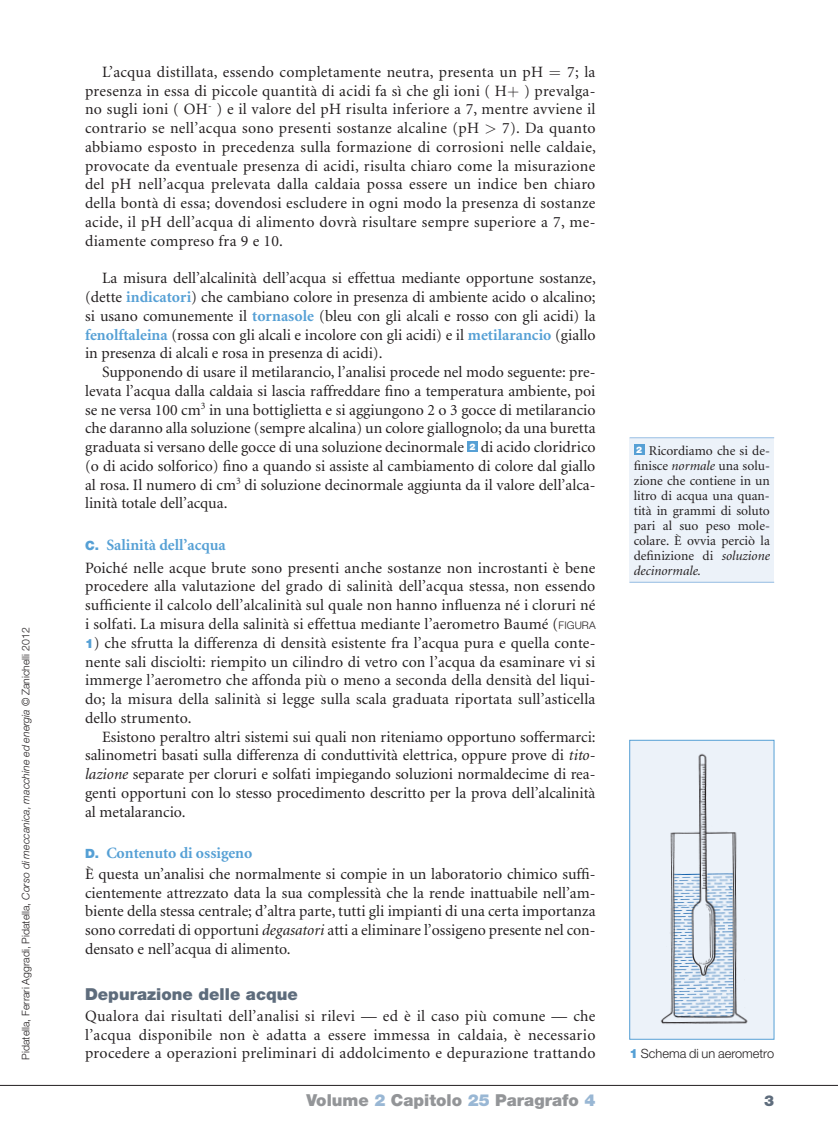
<style>
.page{position:relative;width:838px;height:1132px;background:#fff}
.page>*{position:absolute;margin:0;border:0;box-sizing:border-box;transform-origin:0 0}
.t1{font:900 16.5px "Helvetica Neue";color:#939598}
.B_TIT_SOTTO_sottopar{font:900 16.5px "Helvetica Neue";color:#5e6c7c}
._01_testo_corpo_-cap{font:15.75px/18.8px "Minion";color:#231f20;text-align:justify}
._01_testo_corpo{font:15.75px/18.8px "Minion";letter-spacing:.01em;color:#231f20;text-align:justify}
._01_testo_corpo_-cap-2{font:15.75px "Minion";letter-spacing:.02em;color:#231f20}
.t2{font:700 15.75px "Minion";color:#56a0d5}
.t3{font:900 15px "Helvetica Neue";color:#5e6c7c}
.t4{font:13.5px/15px "Minion";color:#231f20;text-align:justify}
.t5{font:300 12.75px "Helvetica Neue";color:#231f20}
.t6{font:300 10.5px "Helvetica Neue";color:#231f20}
.t7{font:900 9px "Helvetica Neue";color:#fff}
.s1{font-style:italic}
.s2{font-weight:700;color:#56a0d5}
.s3{font-family:"Helvetica Neue";font-weight:900;font-size:12.75px}
.s4{font-family:"Helvetica Neue";font-weight:300;font-size:10.5px}
.s5{font-family:"Helvetica Neue";font-weight:900;font-size:12.75px;color:#56a0d5}
.s6{font-family:"Helvetica Neue";font-weight:900;font-size:9px;color:#fff}
.s7{font-weight:900;color:#56a0d5}
.s8{color:#99b7d4}
</style>
<div class="page">
<hr style="left:0;top:1084px;width:838px;height:1px;background:#231f20">
<div style="left:467px;top:441px;width:11px;height:11px;background:#56a0d5"></div>
<div style="left:629px;top:437px;width:145px;height:145px;background:#ecf2f9"></div>
<hr style="left:629px;top:437px;width:145px;height:1px;background:#98bee3">
<hr style="left:629px;top:581px;width:145px;height:1px;background:#98bee3">
<div style="left:634px;top:444px;width:10px;height:10px;background:#56a0d5"></div>
<img style="left:631px;top:741px;width:141px;height:296px">
<div style="left:629px;top:739px;width:145px;height:300px;border:1px solid #56a0d5"></div>
<p class="t6" style="left:19px;top:1059px;width:433px;rotate:-90deg">Pidatella, Ferrari Aggradi, Pidatella, <span class="s1">Corso di meccanica, macchine ed energia</span> © Zanichelli 2012</p>
<p class="_01_testo_corpo_-cap" style="left:85px;top:63px;width:512px;text-indent:482px">7; la presenza in essa di piccole quantità di acidi fa sì che gli ioni ( H ) prevalga&shy;no sugli ioni ( OH<sup>-</sup> ) e il valore del pH risulta inferiore a 7, mentre avviene il contrario se nell’acqua sono presenti sostanze alcaline (pH</p>
<p class="_01_testo_corpo_-cap-2" style="left:102px;top:64px;width:443px">L’acqua distillata, essendo completamente neutra, presenta un pH</p>
<p class="_01_testo_corpo_-cap" style="left:85px;top:119px;width:512px;text-indent:417px">7). Da quanto abbiamo esposto in precedenza sulla formazione di corrosioni nelle caldaie, provocate da eventuale presenza di acidi, risulta chiaro come la misurazione del pH nell’acqua prelevata dalla caldaia possa essere un indice ben chiaro della bontà di essa; dovendosi escludere in ogni modo la presenza di sostanze acide, il pH dell’acqua di alimento dovrà risultare sempre superiore a 7, me&shy;diamente compreso fra 9 e 10.</p>
<p class="_01_testo_corpo_-cap" style="left:85px;top:269px;width:512px;text-indent:17px">La misura dell’alcalinità dell’acqua si effettua mediante opportune sostanze, (dette <span class="s2">indicatori</span>) che cambiano colore in presenza di ambiente acido o alcalino; si usano comunemente il <span class="s2">tornasole</span> (bleu con gli alcali e rosso con gli acidi) la <span class="s2">fenolftaleina</span> (rossa con gli alcali e incolore con gli acidi) e il <span class="s2">metilarancio</span> (giallo in presenza di alcali e rosa in presenza di acidi).</p>
<p class="_01_testo_corpo_-cap" style="left:85px;top:363px;width:512px;text-indent:17px">Supponendo di usare il metilarancio, l’analisi procede nel modo seguente: pre&shy;levata l’acqua dalla caldaia si lascia raffreddare fino a temperatura ambiente, poi se ne versa 100 cm<sup>3</sup> in una bottiglietta e si aggiungono 2 o 3 gocce di metilarancio che daranno alla soluzione (sempre alcalina) un colore giallognolo; da una buretta graduata si versano delle gocce di una soluzione decinormale</p>
<p class="_01_testo_corpo_-cap" style="left:85px;top:438px;width:512px;text-indent:396px">di acido cloridrico (o di acido solforico) fino a quando si assiste al cambiamento di colore dal giallo al rosa. Il numero di cm<sup>3</sup> di soluzione decinormale aggiunta da il valore dell’alca&shy;linità totale dell’acqua.</p>
<p class="t2" style="left:85px;top:536px;width:142px"><span class="s3">C.</span> Salinità dell’acqua</p>
<p class="_01_testo_corpo" style="left:85px;top:558px;width:512px">Poiché nelle acque brute sono presenti anche sostanze non incrostanti è bene procedere alla valutazione del grado di salinità dell’acqua stessa, non essendo sufficiente il calcolo dell’alcalinità sul quale non hanno influenza né i cloruri né i solfati. La misura della salinità si effettua mediante l’aerometro Baumé (<span class="s4">FIGURA</span></p>
<p class="_01_testo_corpo" style="left:85px;top:633px;width:512px"><span class="s5">1</span>) che sfrutta la differenza di densità esistente fra l’acqua pura e quella conte&shy;nente sali disciolti: riempito un cilindro di vetro con l’acqua da esaminare vi si immerge l’aerometro che affonda più o meno a seconda della densità del liqui&shy;do; la misura della salinità si legge sulla scala graduata riportata sull’asticella dello strumento.</p>
<p class="_01_testo_corpo_-cap" style="left:85px;top:727px;width:512px;text-indent:17px">Esistono peraltro altri sistemi sui quali non riteniamo opportuno soffermarci: salinometri basati sulla differenza di conduttività elettrica, oppure prove di <span class="s1">tito&shy;lazione</span> separate per cloruri e solfati impiegando soluzioni normaldecime di rea&shy;genti opportuni con lo stesso procedimento descritto per la prova dell’alcalinità al metalarancio.</p>
<p class="t2" style="left:85px;top:844px;width:169px"><span class="s3">D.</span> Contenuto di ossigeno</p>
<p class="_01_testo_corpo" style="left:85px;top:864px;width:512px">È questa un’analisi che normalmente si compie in un laboratorio chimico suffi&shy;cientemente attrezzato data la sua complessità che la rende inattuabile nell’am&shy;biente della stessa centrale; d’altra parte, tutti gli impianti di una certa importanza sono corredati di opportuni <span class="s1">degasatori</span> atti a eliminare l’ossigeno presente nel con&shy;densato e nell’acqua di alimento.</p>
<p class="B_TIT_SOTTO_sottopar" style="left:85px;top:983px;width:214px">Depurazione delle acque</p>
<p class="_01_testo_corpo" style="left:85px;top:1006px;width:512px">Qualora dai risultati dell’analisi si rilevi — ed è il caso più comune — che l’acqua disponibile non è adatta a essere immessa in caldaia, è necessario procedere a operazioni preliminari di addolcimento e depurazione trattando</p>
<p class="t7" style="left:469px;top:441px;width:8px">2</p>
<p class="t4" style="left:634px;top:443px;width:138px"><span class="s6">2</span> Ricordiamo che si de&shy;finisce <span class="s1">normale</span> una solu&shy;zione che contiene in un litro di acqua una quan&shy;tità in grammi di soluto pari al suo peso mole&shy;colare. È ovvia perciò la definizione di <span class="s1">soluzione decinormale.</span></p>
<p class="t5" style="left:629px;top:1044px;width:146px"><span class="s7">1</span> Schema di un aerometro</p>
<p class="t1" style="left:306px;top:1090px;width:290px">Volume <span class="s8">2</span> Capitolo <span class="s8">25</span> Paragrafo <span class="s8">4</span></p>
<p class="t3" style="left:764px;top:1091px;width:12px">3</p>
</div>
